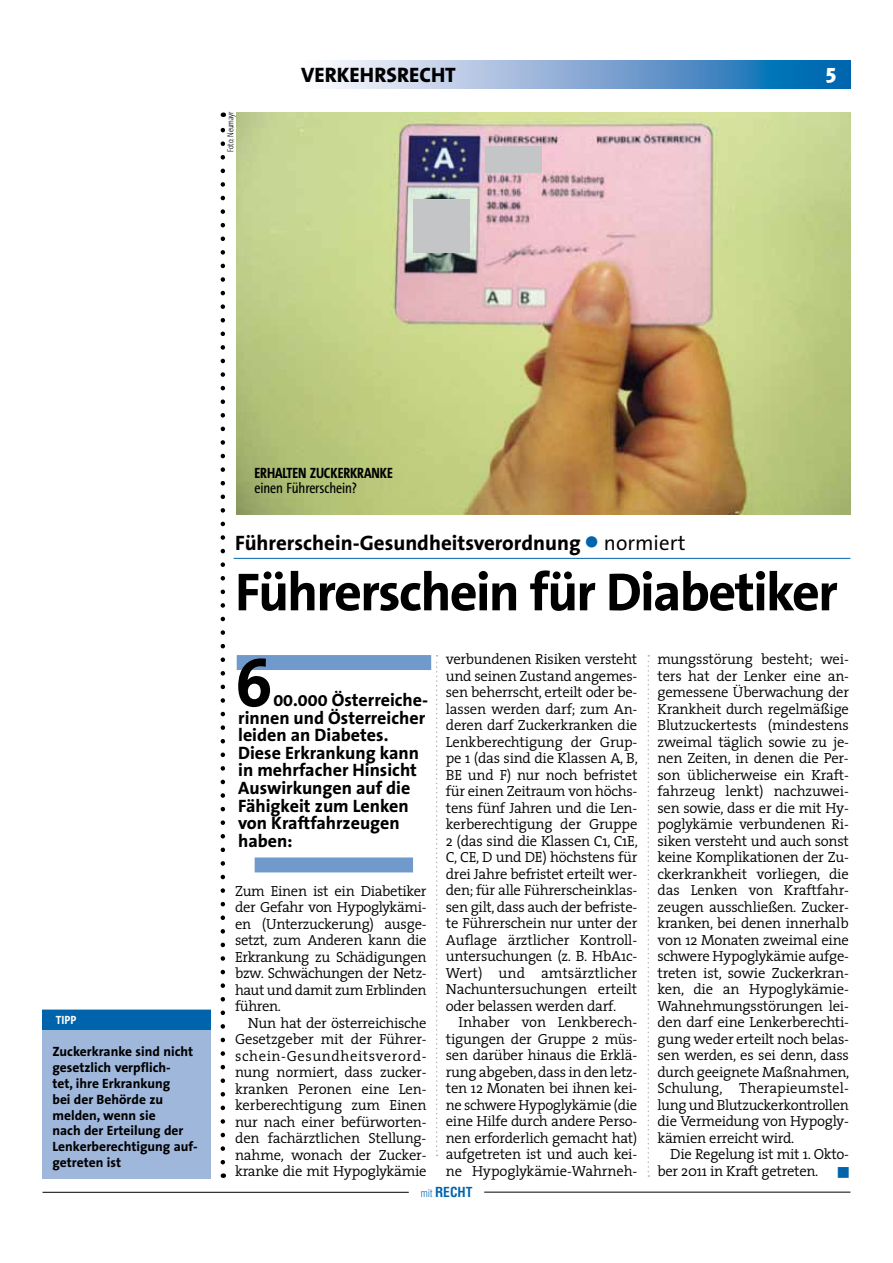
<style>
.page{position:relative;width:893px;height:1263px;background:#fff}
.page>*{position:absolute;margin:0;border:0;box-sizing:border-box;transform-origin:0 0}
.t1{font:700 70.05px "The Sans Correspondence";color:#000}
.t2{font:700 54px "The Sans Correspondence";letter-spacing:-.03em;color:#000}
.t3{font:700 21px "The Sans Correspondence";color:#000}
.t4{font:800 21px "The Sans";color:#000}
.t5{font:900 21px "Meta Plus";color:#fff}
.t6{font:700 18px/17.5px "The Sans Correspondence";color:#000}
.t7{font:700 15px "The Sans Condensed";letter-spacing:-.01em;color:#000}
.t8{font:15px "The Sans Condensed";letter-spacing:-.01em;color:#000}
.t9{font:300 14.7px/16.5px "The Serif";letter-spacing:-.02em;color:#000;text-align:justify}
.t10{font:14.7px "Zapf Dingbats";color:#0064ad}
.t11{font:700 13.5px/15.8px "The Sans Correspondence";color:#000}
.t12{font:700 condensed 13.5px "Helvetica";color:#0064ad}
.t13{font:700 12px "The Sans Correspondence";color:#fff;scale:.92 1}
.t14{font:300 9px "The Sans Condensed";letter-spacing:-.01em;color:#000;scale:.9 1}
.s1{color:#0064ad}
.s2{font-weight:400}
.s3{font-weight:300;font-size:10.5px}
</style>
<div class="page">
<svg style="left:327px;top:60px;width:523px;height:28px;background:#7ca8d3"></svg>
<hr style="left:43px;top:1192px;width:366px;height:1px;background:#000">
<hr style="left:484px;top:1192px;width:366px;height:1px;background:#000">
<div style="left:255px;top:857px;width:158px;height:15px;background:#709acc"></div>
<div style="left:237px;top:655px;width:194px;height:15px;background:#709acc"></div>
<hr style="left:234px;top:558px;width:616px;height:1px;background:#0064ad">
<svg style="left:221px;top:113px;width:4px;height:1049px"></svg>
<svg style="left:436px;top:655px;width:2px;height:501px"></svg>
<svg style="left:648px;top:655px;width:1px;height:522px"></svg>
<div style="left:43px;top:1010px;width:168px;height:169px;background:#a0b7dc"></div>
<div style="left:43px;top:1010px;width:168px;height:19px;background:#0064ad"></div>
<img style="left:237px;top:112px;width:613px;height:403px">
<div style="left:486px;top:146px;width:56px;height:27px;background:#c4c5c6"></div>
<div style="left:413px;top:200px;width:57px;height:53px;background:#c4c5c6"></div>
<p class="t14" style="left:225px;top:152px;width:46px;rotate:-90deg">Foto: Neumayr</p>
<h3 class="t4" style="left:301px;top:57px;width:156px">VERKEHRSRECHT</h3>
<h3 class="t5" style="left:826px;top:60px;width:12px">5</h3>
<p class="t13" style="left:56px;top:1013px;width:24px">Tipp</p>
<p class="t11" style="left:52px;top:1044px;width:147px">Zuckerkranke sind nicht gesetzlich verpflich-<br>tet, ihre Erkrankung<br>bei der Behörde zu melden, wenn sie<br>nach der Erteilung der<br>Lenkerberechtigung auf&shy;getreten ist</p>
<p class="t7" style="left:255px;top:465px;width:140px">ERHALTEN ZUCKERKRANKE</p>
<p class="t8" style="left:255px;top:480px;width:104px">einen Führerschein?</p>
<h3 class="t3" style="left:235px;top:531px;width:452px">Führerschein-Gesundheitsverordnung <span class="s1">●</span> <span class="s2">normiert</span></h3>
<h2 class="t2" style="left:235px;top:562px;width:604px">Führerschein für Diabetiker</h2>
<h1 class="t1" style="left:235px;top:644px;width:40px">6</h1>
<p class="t6" style="left:238px;top:692px;width:192px;text-indent:35px">00.000 Österreiche&shy;rinnen und Österreicher leiden an Diabetes.<br>Diese Erkrankung kann in mehrfacher Hinsicht<br>Auswirkungen auf die<br>Fähigkeit zum Lenken von Kraftfahrzeugen haben:</p>
<p class="t9" style="left:235px;top:882px;width:193px">Zum Einen ist ein Diabetiker der Gefahr von Hypoglykämi&shy;en (Unterzuckerung) ausge&shy;setzt, zum Anderen kann die Erkrankung zu Schädigungen bzw. Schwächungen der Netz&shy;haut und damit zum Erblinden führen.</p>
<p class="t9" style="left:235px;top:1014px;width:193px;text-indent:13px">Nun hat der österreichische Gesetzgeber mit der Führer&shy;schein-Gesundheitsverord&shy;nung normiert, dass zucker&shy;kranken Peronen eine Len&shy;kerberechtigung zum Einen nur nach einer befürworten&shy;den fachärztlichen Stellung&shy;nahme, wonach der Zucker&shy;kranke die mit Hypoglykämie</p>
<p class="t9" style="left:446px;top:651px;width:194px">verbundenen Risiken versteht und seinen Zustand angemes&shy;sen beherrscht, erteilt oder be&shy;lassen werden darf; zum An&shy;deren darf Zuckerkranken die Lenkberechtigung der Grup&shy;pe 1 (das sind die Klassen A, B, BE und F) nur noch befristet für einen Zeitraum von höchs&shy;tens fünf Jahren und die Len&shy;kerberechtigung der Gruppe 2 (das sind die Klassen C1, C1E, C, CE, D und DE) höchstens für drei Jahre befristet erteilt wer&shy;den; für alle Führerscheinklas&shy;sen gilt, dass auch der befriste&shy;te Führerschein nur unter der Auflage ärztlicher Kontroll&shy;untersuchungen (z. B. HbA1c-Wert) und amtsärztlicher Nachuntersuchungen erteilt oder belassen werden darf.</p>
<p class="t9" style="left:446px;top:1014px;width:193px;text-indent:13px">Inhaber von Lenkberech&shy;tigungen der Gruppe 2 müs&shy;sen darüber hinaus die Erklä&shy;rung abgeben, dass in den letz&shy;ten 12 Monaten bei ihnen kei&shy;ne schwere Hypoglykämie (die eine Hilfe durch andere Perso&shy;nen erforderlich gemacht hat) aufgetreten ist und auch kei&shy;ne Hypoglykämie-Wahrneh-</p>
<p class="t12" style="left:421px;top:1183px;width:53px"><span class="s3">mit</span> RECHT</p>
<p class="t9" style="left:657px;top:651px;width:194px">mungsstörung besteht; wei&shy;ters hat der Lenker eine an&shy;gemessene Überwachung der Krankheit durch regelmäßige Blutzuckertests (mindestens zweimal täglich sowie zu je&shy;nen Zeiten, in denen die Per&shy;son üblicherweise ein Kraft&shy;fahrzeug lenkt) nachzuwei&shy;sen sowie, dass er die mit Hy&shy;poglykämie verbundenen Ri&shy;siken versteht und auch sonst keine Komplikationen der Zu&shy;ckerkrankheit vorliegen, die das Lenken von Kraftfahr&shy;zeugen ausschließen. Zucker&shy;kranken, bei denen innerhalb von 12 Monaten zweimal eine schwere Hypoglykämie aufge&shy;treten ist, sowie Zuckerkran&shy;ken, die an Hypoglykämie-Wahnehmungsstörungen lei&shy;den darf eine Lenkerberechti&shy;gung weder erteilt noch belas&shy;sen werden, es sei denn, dass durch geeignete Maßnahmen, Schulung, Therapieumstel&shy;lung und Blutzuckerkontrollen die Vermeidung von Hypogly&shy;kämien erreicht wird.</p>
<p class="t9" style="left:657px;top:1145px;width:193px;text-indent:13px">Die Regelung ist mit 1. Okto&shy;ber 2011 in Kraft getreten.</p>
<p class="t10" style="left:838px;top:1164px;width:13px">■</p>
</div>
